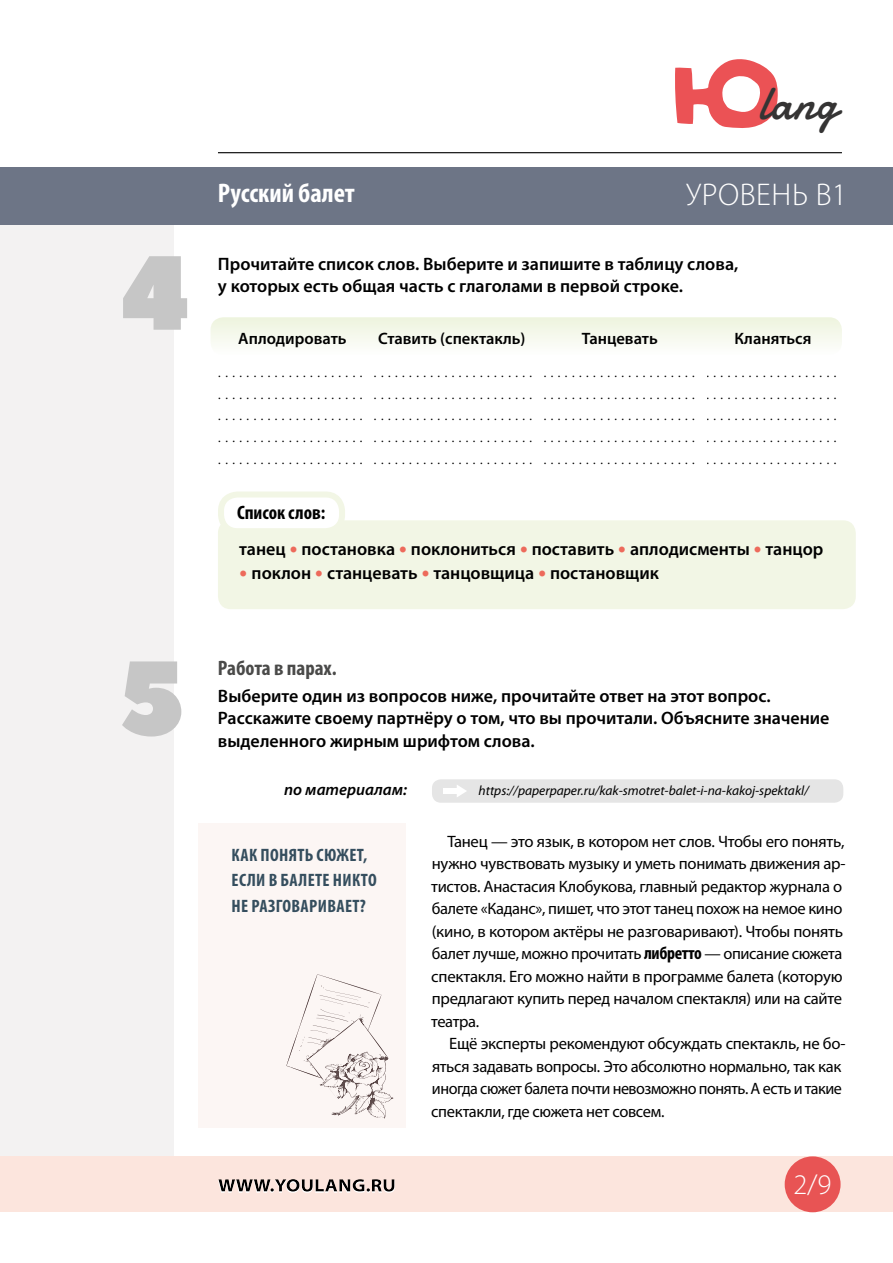
<style>
.page{position:relative;width:893px;height:1263px;background:#fff}
.page>*{position:absolute;margin:0;border:0;box-sizing:border-box;transform-origin:0 0}
.t1{font:105px "Peace Sans";color:#c6c6c6}
.t2{font:48.45px "Damion";color:#353434}
.t3{font:300 31.5px "Myriad Pro";letter-spacing:.02em;color:#fff}
.t4{font:300 28.5px "Myriad Pro";color:#fff}
.t5{font:700 condensed 27px "Myriad Pro";color:#fff}
.t6{font:700 condensed 21px "Myriad Pro";color:#4a4a49}
.t7{font:700 condensed 19.5px "Myriad Pro";color:#000}
.t8{font:300 18px/21.6px "Myriad Pro";color:#000;text-align:justify}
.t9{font:600 18px/22.5px "Myriad Pro";color:#000}
.t10{font:700 condensed 18px/25.5px "Myriad Pro";letter-spacing:.02em;color:#354e5e}
.t11{font:16.5px/22.5px "Myriad Pro";letter-spacing:-.02em;color:#000}
.t12{font:600 16.5px "Myriad Pro";color:#000}
.t13{font:italic 600 16.5px "Myriad Pro";color:#000}
.t14{font:italic 13.5px "Myriad Pro";color:#000}
.s1{font-weight:700;font-stretch:condensed;font-size:18px}
</style>
<div class="page">
<div style="left:432px;top:779px;width:411px;height:24px;background:#e5e5e5;border-radius:9px"></div>
<div style="left:198px;top:823px;width:207px;height:305px;background:#fcf6f4"></div>
<div style="left:211px;top:317px;width:631px;height:38px;background:linear-gradient(to bottom,#edf3dd,#fefefc);border-radius:13px"></div>
<div style="left:0;top:213px;width:173px;height:956px;background:#f3f2f2"></div>
<div style="left:0;top:167px;width:893px;height:57px;background:#6d7586"></div>
<hr style="left:218px;top:152px;width:624px;height:1px;background:#000">
<svg style="left:675px;top:59px;width:103px;height:69px"></svg>
<div style="left:0;top:1156px;width:893px;height:56px;background:#fce5dd"></div>
<div style="left:206px;top:1168px;width:245px;height:34px;background:#000;opacity:.57"></div>
<div style="left:785px;top:1156px;width:56px;height:56px;background:#e85454;border-radius:50%"></div>
<div style="left:218px;top:520px;width:638px;height:89px;background:#f2f6e5;border-radius:13px"></div>
<div style="left:221px;top:494px;width:121px;height:37px;background:#fff;border-radius:16px"></div>
<div style="left:218px;top:491px;width:127px;height:43px;border:6px solid #f2f6e5;border-radius:16px"></div>
<svg style="left:443px;top:785px;width:23px;height:12px"></svg>
<svg style="left:286px;top:974px;width:107px;height:144px"></svg>
<h2 class="t2" style="left:759px;top:70px;width:80px">lang</h2>
<h1 class="t1" style="left:120px;top:223px;width:71px">4</h1>
<h3 class="t5" style="left:218px;top:178px;width:138px">Русский балет</h3>
<h3 class="t3" style="left:686px;top:177px;width:163px">УРОВЕНЬ B1</h3>
<p class="t9" style="left:218px;top:252px;width:522px">Прочитайте список слов. Выберите и запишите в таблицу слова, у которых есть общая часть с глаголами в первой строке.</p>
<p class="t12" style="left:238px;top:328px;width:110px">Аплодировать</p>
<p class="t12" style="left:378px;top:328px;width:149px">Ставить (спектакль)</p>
<p class="t12" style="left:582px;top:328px;width:77px">Танцевать</p>
<p class="t12" style="left:734px;top:328px;width:79px">Кланяться</p>
<p class="t8" style="left:218px;top:361px;width:620px">. . . . . . . . . . . . . . . . . . . . . . . . . . . . . . . . . . . . . . . . . . . . . . . . . . . . . . . . . . . . . . . . . . . . . . . . . . . . . . . . . . . . . . . . . . . . . . . . . . . . . . . . . . . . . . . . . . . . . . . . . . . . . . . . . . . . . . . . . . . . . . . . . . . . . . . . . . . . . . . . . . . . . . . . . . . . . . . . . . . . . . . . . . . . . . . . . . . . . . . . . . . . . . . . . . . . . . . . . . . . . . . . . . . . . . . . . . . . . . . . . . . . . . . . . . . . . . . . . . . . . . . . . . . . . . . . . . . . . . . . . . . . . . . . . . . . . . . . . . . . . . . . . . . . . . . . . . . . . . . . . . . . . . . . . . . . . . . . . . . . . . . . . . . . . . . . . . . . . . . . . . . . . . . . . . . . . . . . . . . . . . . . . . . . . . . . . . . . . . . . . . . . . . . . . . . . . . . . . . . . . . . . . . . . . . . . . . . . . . . .</p>
<p class="t7" style="left:237px;top:502px;width:90px">Список слов:</p>
<p class="t9" style="left:252px;top:537px;width:573px;line-height:24px;text-indent:-12px">танец постановка поклониться поставить аплодисменты танцор поклон станцевать танцовщица постановщик</p>
<h1 class="t1" style="left:120px;top:628px;width:66px">5</h1>
<p class="t6" style="left:218px;top:656px;width:120px">Работа в парах.</p>
<p class="t9" style="left:218px;top:684px;width:613px">Выберите один из вопросов ниже, прочитайте ответ на этот вопрос.<br>Расскажите своему партнёру о том, что вы прочитали. Объясните значение выделенного жирным шрифтом слова.</p>
<p class="t13" style="left:284px;top:780px;width:124px">по материалам:</p>
<p class="t11" style="left:431px;top:830px;width:416px;text-indent:16px">Танец — это язык, в котором нет слов. Чтобы его понять, нужно чувствовать музыку и уметь понимать движения ар&shy;тистов. Анастасия Клобукова, главный редактор журнала о балете «Каданс», пишет, что этот танец похож на немое кино (кино, в котором актёры не разговаривают). Чтобы понять балет лучше, можно прочитать <span class="s1">либретто</span> — описание сюжета спектакля. Его можно найти в программе балета (которую предлагают купить перед началом спектакля) или на сайте театра.</p>
<p class="t11" style="left:431px;top:1032px;width:416px;text-indent:18px">Ещё эксперты рекомендуют обсуждать спектакль, не бо&shy;яться задавать вопросы. Это абсолютно нормально, так как иногда сюжет балета почти невозможно понять. А есть и такие спектакли, где сюжета нет совсем.</p>
<p class="t14" style="left:479px;top:782px;width:332px">https://paperpaper.ru/kak-smotret-balet-i-na-kakoj-spektakl/</p>
<p class="t10" style="left:232px;top:842px;width:146px">КАК ПОНЯТЬ СЮЖЕТ,<br>ЕСЛИ В БАЛЕТЕ НИКТО<br>НЕ РАЗГОВАРИВАЕТ?</p>
<h3 class="t4" style="left:793px;top:1169px;width:39px">2/9</h3>
</div>
